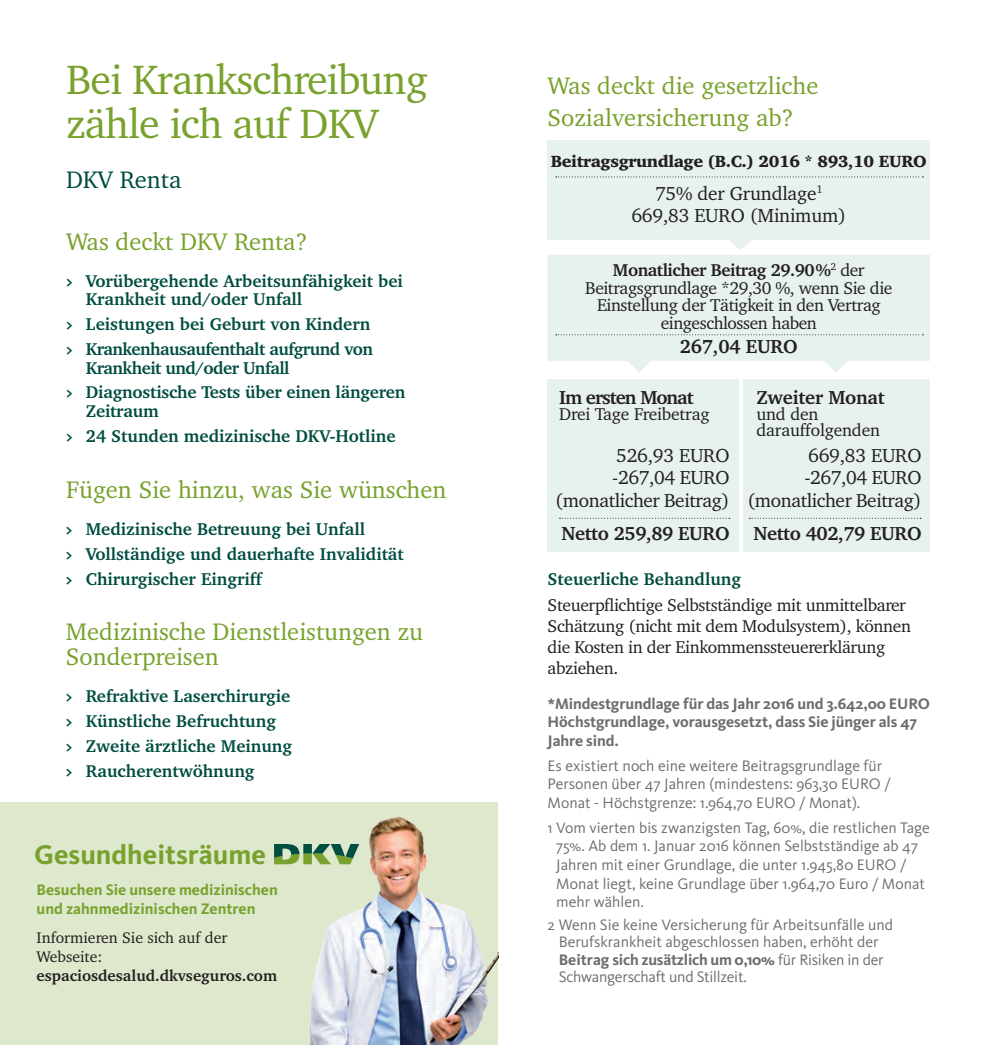
<style>
.page{position:relative;width:996px;height:1045px;background:#fff}
.page>*{position:absolute;margin:0;border:0;box-sizing:border-box;transform-origin:0 0}
.Pa_de_text{font:42px/43.4px "Charter IT Cby BT";letter-spacing:-.02em;color:#78a22d}
.Pa_de_text-2{font:700 28px "Kievit";color:#78a22d}
.Titular_02{font:24.5px/24.8px "Charter IT Cby BT";color:#78a22d}
.Titular_02-2{font:24.5px "Charter IT Cby BT";color:#004d42}
.Pa_de_text-3{font:19.25px/22.8px "Charter IT Cby BT";letter-spacing:-.02em;color:#231f20;text-align:right}
.Pa_de_text-4{font:700 19.25px "Charter IT Cby BT";letter-spacing:-.02em;color:#231f20}
.Pa_de_text-5{font:700 19.25px "Charter IT Cby BT";letter-spacing:-.05em;color:#231f20}
.Pa_de_text-6{font:700 17.5px/18.6px "Charter IT Cby BT";color:#004d42}
.Pa_de_text-7{font:17.5px/17.5px "Charter IT Cby BT";letter-spacing:-.02em;color:#231f20}
.Pa_de_text-8{font:700 17.5px/18.6px "Charter IT Cby BT";letter-spacing:-.03em;color:#004d42}
.Pa_de_text-9{font:900 16.62px "Charter IT Cby BT";letter-spacing:-.025em;color:#231f20}
.Pa_de_text-10{font:15.75px/18.6px "Kievit";color:#6c6d70}
.Pa_de_text-11{font:700 15.75px/18.6px "Kievit";letter-spacing:-.005em;color:#6c6d70}
.Pa_de_text-12{font:700 15.75px/19.2px "Kievit";color:#78a22d}
.Pa_de_text-13{font:15.75px/19.2px "Charter IT Cby BT";color:#231f20}
.Pa_de_text-14{font:700 15.75px "Charter IT Cby BT";color:#231f20}
.s1{font-family:"Kievit";font-weight:500}
.s2{font-weight:700}
</style>
<div class="page">
<svg style="left:548px;top:255px;width:381px;height:118px;background:#e9f2f1"></svg>
<div style="left:547px;top:140px;width:382px;height:100px;background:#e7f1f0"></div>
<div style="left:547px;top:379px;width:191px;height:173px;background:#e7f1f0"></div>
<div style="left:743px;top:379px;width:186px;height:173px;background:#e7f1f0"></div>
<svg style="left:555px;top:176px;width:365px;height:1px"></svg>
<svg style="left:559px;top:518px;width:170px;height:1px"></svg>
<svg style="left:749px;top:518px;width:171px;height:1px"></svg>
<svg style="left:730px;top:240px;width:22px;height:10px"></svg>
<div style="left:0;top:801px;width:498px;height:244px;background:#dee8cc"></div>
<img style="left:289px;top:816px;width:209px;height:229px">
<svg style="left:274px;top:844px;width:85px;height:20px"></svg>
<svg style="left:555px;top:334px;width:367px;height:1px"></svg>
<p class="Pa_de_text" style="left:66px;top:57px;width:363px">Bei Krankschreibung zähle ich auf DKV</p>
<p class="Titular_02-2" style="left:66px;top:164px;width:117px">DKV Renta</p>
<p class="Titular_02" style="left:66px;top:228px;width:243px">Was deckt DKV Renta?</p>
<p class="Pa_de_text-6" style="left:86px;top:271px;width:318px;text-indent:-20px"><span class="s1">&gt;</span> Vorübergehende Arbeitsunfähigkeit bei<br>Krankheit und/oder Unfall</p>
<p class="Pa_de_text-6" style="left:66px;top:314px;width:306px"><span class="s1">&gt;</span> Leistungen bei Geburt von Kindern</p>
<p class="Pa_de_text-8" style="left:86px;top:339px;width:288px;text-indent:-20px"><span class="s1">&gt;</span> Krankenhausaufenthalt aufgrund von<br>Krankheit und/oder Unfall</p>
<p class="Pa_de_text-6" style="left:86px;top:383px;width:321px;text-indent:-20px"><span class="s1">&gt;</span> Diagnostische Tests über einen längeren<br>Zeitraum</p>
<p class="Pa_de_text-6" style="left:66px;top:426px;width:331px"><span class="s1">&gt;</span> 24 Stunden medizinische DKV-Hotline</p>
<p class="Titular_02" style="left:66px;top:476px;width:382px">Fügen Sie hinzu, was Sie wünschen</p>
<p class="Pa_de_text-6" style="left:66px;top:519px;width:300px"><span class="s1">&gt;</span> Medizinische Betreuung bei Unfall</p>
<p class="Pa_de_text-6" style="left:66px;top:544px;width:339px"><span class="s1">&gt;</span> Vollständige und dauerhafte Invalidität</p>
<p class="Pa_de_text-6" style="left:66px;top:569px;width:197px"><span class="s1">&gt;</span> Chirurgischer Eingriff</p>
<p class="Titular_02" style="left:66px;top:619px;width:358px">Medizinische Dienstleistungen zu<br>Sonderpreisen</p>
<p class="Pa_de_text-6" style="left:66px;top:687px;width:226px"><span class="s1">&gt;</span> Refraktive Laserchirurgie</p>
<p class="Pa_de_text-6" style="left:66px;top:711px;width:211px"><span class="s1">&gt;</span> Künstliche Befruchtung</p>
<p class="Pa_de_text-6" style="left:66px;top:736px;width:228px"><span class="s1">&gt;</span> Zweite ärztliche Meinung</p>
<p class="Pa_de_text-6" style="left:66px;top:761px;width:190px"><span class="s1">&gt;</span> Raucherentwöhnung</p>
<p class="Pa_de_text-2" style="left:34px;top:838px;width:233px">Gesundheitsräume</p>
<p class="Pa_de_text-12" style="left:37px;top:880px;width:243px">Besuchen Sie unsere medizinischen und zahnmedizinischen Zentren</p>
<p class="Pa_de_text-13" style="left:37px;top:927px;width:192px">Informieren Sie sich auf der<br>Webseite:</p>
<p class="Pa_de_text-14" style="left:37px;top:965px;width:242px">espaciosdesalud.dkvseguros.com</p>
<p class="Titular_02" style="left:547px;top:70px;width:272px;line-height:31px">Was deckt die gesetzliche<br>Sozialversicherung ab?</p>
<p class="Pa_de_text-9" style="left:550px;top:151px;width:377px">Beitragsgrundlage (B.C.) 2016 * 893,10 EURO</p>
<p class="Pa_de_text-3" style="left:654px;top:181px;width:169px">75% der Grundlage<sup>1</sup></p>
<p class="Pa_de_text-3" style="left:631px;top:204px;width:216px">669,83 EURO (Minimum)</p>
<p class="Pa_de_text-7" style="left:585px;top:261px;width:308px;text-align:center"><span class="s2">Monatlicher Beitrag 29.90%</span><sup>2</sup> der Beitragsgrundlage *29,30 %, wenn Sie die Einstellung der Tätigkeit in den Vertrag eingeschlossen haben</p>
<p class="Pa_de_text-4" style="left:679px;top:335px;width:119px">267,04 EURO</p>
<p class="Pa_de_text-5" style="left:559px;top:385px;width:136px">Im ersten Monat</p>
<p class="Pa_de_text-7" style="left:559px;top:405px;width:152px">Drei Tage Freibetrag</p>
<p class="Pa_de_text-4" style="left:756px;top:385px;width:130px">Zweiter Monat</p>
<p class="Pa_de_text-7" style="left:756px;top:406px;width:125px;line-height:15.8px">und den darauffolgenden</p>
<p class="Pa_de_text-3" style="left:555px;top:443px;width:176px">526,93 EURO -267,04 EURO (monatlicher Beitrag)</p>
<p class="Pa_de_text-4" style="left:561px;top:521px;width:169px">Netto 259,89 EURO</p>
<p class="Pa_de_text-3" style="left:747px;top:443px;width:176px">669,83 EURO -267,04 EURO (monatlicher Beitrag)</p>
<p class="Pa_de_text-4" style="left:753px;top:521px;width:169px">Netto 402,79 EURO</p>
<p class="Pa_de_text-6" style="left:547px;top:569px;width:195px">Steuerliche Behandlung</p>
<p class="Pa_de_text-7" style="left:547px;top:593px;width:364px;line-height:21px">Steuerpflichtige Selbstständige mit unmittelbarer Schätzung (nicht mit dem Modulsystem), können die Kosten in der Einkommenssteuererklärung abziehen.</p>
<p class="Pa_de_text-11" style="left:547px;top:694px;width:383px">*Mindestgrundlage für das Jahr 2016 und 3.642,00 EURO<br>Höchstgrundlage, vorausgesetzt, dass Sie jünger als 47<br>Jahre sind.</p>
<p class="Pa_de_text-10" style="left:547px;top:756px;width:344px">Es existiert noch eine weitere Beitragsgrundlage für<br>Personen über 47 Jahren (mindestens: 963,30 EURO /<br>Monat - Höchstgrenze: 1.964,70 EURO / Monat).</p>
<p class="Pa_de_text-10" style="left:556px;top:818px;width:375px;text-indent:-9px">1 Vom vierten bis zwanzigsten Tag, 60%, die restlichen Tage 75%. Ab dem 1. Januar 2016 können Selbstständige ab 47<br>Jahren mit einer Grundlage, die unter 1.945,80 EURO / Monat liegt, keine Grundlage über 1.964,70 Euro / Monat mehr wählen.</p>
<p class="Pa_de_text-10" style="left:558px;top:915px;width:336px;line-height:17.5px;text-indent:-11px">2 Wenn Sie keine Versicherung für Arbeitsunfälle und Berufskrankheit abgeschlossen haben, erhöht der <span class="s2">Beitrag sich zusätzlich um 0,10%</span> für Risiken in der Schwangerschaft und Stillzeit.</p>
</div>
